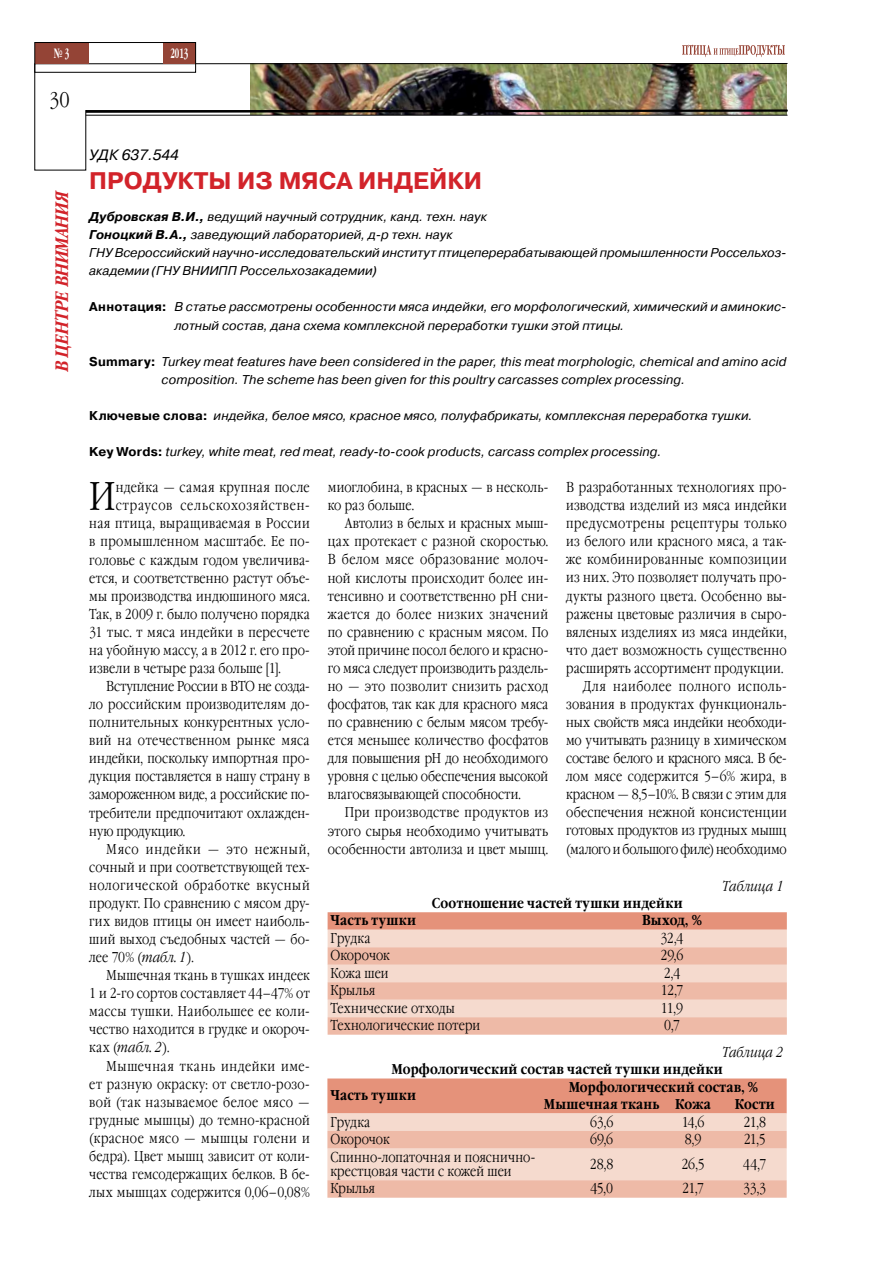
<style>
.page{position:relative;width:893px;height:1263px;background:#fff}
.page>*{position:absolute;margin:0;border:0;box-sizing:border-box;transform-origin:0 0}
.t1{font:300 40.05px "Garamond Narrow C";color:#000}
.t2{font:700 24px "Pragmatica C";color:#d2232a}
.t3{font:300 21px "Garamond Narrow C";color:#000}
.t4{font:italic 700 18px "Garamond Narrow C";color:#d2232a}
.t5{font:italic 15px "Pragmatica C";color:#000}
.t6{font:300 14.25px/18px "Garamond Narrow C";letter-spacing:.02em;color:#000}
.t7{font:700 14.25px/26.2px "Garamond Narrow C";letter-spacing:.02em;color:#000}
.t8{font:300 14.25px "Garamond Narrow C";letter-spacing:.06em;color:#000}
.t9{font:300 14.25px "Garamond Narrow C";letter-spacing:-.015em;color:#000}
.t10{font:300 14.25px "Garamond Narrow C";letter-spacing:-.005em;color:#000}
.t11{font:300 14.25px "Garamond Narrow C";letter-spacing:.045em;color:#000}
.t12{font:300 14.25px "Garamond Narrow C";letter-spacing:.04em;color:#000}
.t13{font:300 14.25px "Garamond Narrow C";letter-spacing:.05em;color:#000}
.t14{font:italic 300 14.25px "Garamond Narrow C";letter-spacing:.015em;color:#000}
.t15{font:300 14.25px "Garamond Narrow C";color:#000}
.t16{font:700 13.5px "Garamond Narrow C";color:#fff;scale:.67 1}
.t17{font:italic 12.75px/18px "Pragmatica C";letter-spacing:.005em;color:#000}
.s1{font-weight:700}
.s2{font-weight:700;font-style:normal}
.s3{font-style:italic}
</style>
<div class="page">
<svg style="left:682px;top:45px;width:103px;height:12px"></svg>
<img style="left:34px;top:63px;width:754px;height:108px">
<hr style="left:86px;top:115px;width:701px;height:1px;background:#000">
<img style="left:84px;top:108px;width:704px;height:6px">
<div style="left:163px;top:43px;width:33px;height:21px;background:#944436"></div>
<div style="left:35px;top:43px;width:54px;height:21px;background:#944436"></div>
<div style="left:34px;top:42px;width:162px;height:31px;border:1px solid #000"></div>
<svg style="left:328px;top:912px;width:459px;height:123px;background:#efc2b2"></svg>
<svg style="left:327px;top:1078px;width:460px;height:120px;background:#eebcab"></svg>
<p class="t16" style="left:54px;top:46px;width:24px">№ 3</p>
<p class="t16" style="left:170px;top:46px;width:28px">2013</p>
<h3 class="t3" style="left:49px;top:89px;width:22px">30</h3>
<p class="t4" style="left:52px;top:371px;width:184px;rotate:-90deg">В ЦЕНТРЕ ВНИМАНИЯ</p>
<p class="t5" style="left:89px;top:147px;width:91px">УДК 637.544</p>
<h2 class="t2" style="left:89px;top:168px;width:394px">ПРОДУКТЫ ИЗ МЯСА ИНДЕЙКИ</h2>
<p class="t17" style="left:89px;top:208px;width:699px"><span class="s1">Дубровская В.И.,</span> ведущий научный сотрудник, канд. техн. наук<br><span class="s1">Гоноцкий В.А.,</span> заведующий лабораторией, д-р техн. наук<br>ГНУ Всероссийский научно-исследовательский институт птицеперерабатывающей промышленности Россельхоз&shy;академии (ГНУ ВНИИПП Россельхозакадемии)</p>
<p class="t17" style="left:174px;top:298px;width:614px;text-indent:-85px"><span class="s2">Аннотация:</span> В статье рассмотрены особенности мяса индейки, его морфологический, химический и аминокис&shy;лотный состав, дана схема комплексной переработки тушки этой птицы.</p>
<p class="t17" style="left:162px;top:352px;width:626px;text-indent:-72px"><span class="s2">Summary:</span> Turkey meat features have been considered in the paper, this meat morphologic, chemical and amino acid composition. The scheme has been given for this poultry carcasses complex processing.</p>
<p class="t17" style="left:89px;top:406px;width:665px"><span class="s2">Ключевые слова:</span> индейка, белое мясо, красное мясо, полуфабрикаты, комплексная переработка тушки.</p>
<p class="t17" style="left:89px;top:443px;width:574px"><span class="s2">Key Words:</span> turkey, white meat, red meat, ready-to-cook products, carcass complex processing.</p>
<h1 class="t1" style="left:89px;top:475px;width:28px">И</h1>
<p class="t6" style="left:116px;top:479px;width:196px">ндейка — самая крупная после</p>
<p class="t6" style="left:566px;top:479px;width:222px;text-align:right">В разработанных технологиях про&shy;изводства изделий из мяса индейки предусмотрены рецептуры только из белого или красного мяса, а так&shy;же комбинированные композиции из них. Это позволяет получать про&shy;дукты разного цвета. Особенно вы&shy;ражены цветовые различия в сыро&shy;вяленых изделиях из мяса индейки, что дает возможность существенно расширять ассортимент продукции.<br>Для наиболее полного исполь&shy;зования в продуктах функциональ&shy;ных свойств мяса индейки необходи&shy;мо учитывать разницу в химическом составе белого и красного мяса. В бе&shy;лом мясе содержится 5–6% жира, в красном — 8,5–10%. В связи с этим для обеспечения нежной консистенции готовых продуктов из грудных мышц (малого и большого филе) необходимо</p>
<p class="t14" style="left:723px;top:878px;width:63px">Таблица 1</p>
<p class="t7" style="left:432px;top:890px;width:252px">Соотношение частей тушки индейки</p>
<p class="t6" style="left:328px;top:479px;width:222px">миоглобина, в красных — в несколь&shy;ко раз больше.</p>
<p class="t6" style="left:328px;top:515px;width:222px;text-align:justify;text-indent:17px">Автолиз в белых и красных мыш&shy;цах протекает с разной скоростью.<br>В белом мясе образование молоч&shy;ной кислоты происходит более ин&shy;тенсивно и соответственно pH сни&shy;жается до более низких значений по сравнению с красным мясом. По этой причине посол белого и красно&shy;го мяса следует производить раздель&shy;но — это позволит снизить расход фосфатов, так как для красного мяса по сравнению с белым мясом требу&shy;ется меньшее количество фосфатов для повышения pH до необходимого уровня с целью обеспечения высокой влагосвязывающей способности.</p>
<p class="t6" style="left:328px;top:804px;width:222px;text-align:justify;text-indent:17px">При производстве продуктов из этого сырья необходимо учитывать особенности автолиза и цвет мышц.</p>
<p class="t8" style="left:116px;top:498px;width:196px">страусов сельскохозяйствен-</p>
<p class="t6" style="left:89px;top:515px;width:222px">ная птица, выращиваемая в России</p>
<p class="t6" style="left:89px;top:533px;width:222px">в промышленном масштабе. Ее по-</p>
<p class="t6" style="left:89px;top:551px;width:222px">головье с каждым годом увеличива-</p>
<p class="t6" style="left:89px;top:569px;width:222px">ется, и соответственно растут объе-</p>
<p class="t6" style="left:89px;top:587px;width:222px">мы производства индюшиного мяса.</p>
<p class="t6" style="left:89px;top:605px;width:222px">Так, в 2009 г. было получено порядка</p>
<p class="t6" style="left:89px;top:623px;width:222px">31 тыс. т мяса индейки в пересчете</p>
<p class="t6" style="left:89px;top:641px;width:222px">на убойную массу, а в 2012 г. его про-</p>
<p class="t6" style="left:89px;top:660px;width:193px">извели в четыре раза больше [1].</p>
<p class="t10" style="left:106px;top:678px;width:205px">Вступление России в ВТО не созда-</p>
<p class="t6" style="left:89px;top:696px;width:222px">ло российским производителям до-</p>
<p class="t6" style="left:89px;top:714px;width:222px">полнительных конкурентных усло-</p>
<p class="t6" style="left:89px;top:732px;width:222px">вий на отечественном рынке мяса</p>
<p class="t6" style="left:89px;top:750px;width:222px">индейки, поскольку импортная про-</p>
<p class="t6" style="left:89px;top:768px;width:222px">дукция поставляется в нашу страну в</p>
<p class="t9" style="left:89px;top:787px;width:222px">замороженном виде, а российские по-</p>
<p class="t6" style="left:89px;top:804px;width:222px">требители предпочитают охлажден-</p>
<p class="t6" style="left:89px;top:822px;width:97px">ную продукцию.</p>
<p class="t8" style="left:106px;top:841px;width:205px">Мясо индейки — это нежный,</p>
<p class="t6" style="left:89px;top:858px;width:222px">сочный и при соответствующей тех-</p>
<p class="t11" style="left:89px;top:877px;width:222px">нологической обработке вкусный</p>
<p class="t6" style="left:89px;top:894px;width:222px">продукт. По сравнению с мясом дру-</p>
<p class="t6" style="left:89px;top:912px;width:222px">гих видов птицы он имеет наиболь-</p>
<p class="t6" style="left:89px;top:931px;width:222px">ший выход съедобных частей — бо-</p>
<p class="t6" style="left:89px;top:949px;width:106px">лее 70% (<span class="s3">табл. 1</span>).</p>
<p class="t6" style="left:106px;top:967px;width:205px">Мышечная ткань в тушках индеек</p>
<p class="t6" style="left:89px;top:985px;width:222px">1 и 2-го сортов составляет 44–47% от</p>
<p class="t6" style="left:89px;top:1003px;width:222px">массы тушки. Наибольшее ее коли-</p>
<p class="t6" style="left:89px;top:1021px;width:222px">чество находится в грудке и окороч-</p>
<p class="t6" style="left:89px;top:1039px;width:82px">ках (<span class="s3">табл. 2</span>).</p>
<p class="t13" style="left:106px;top:1058px;width:205px">Мышечная ткань индейки име-</p>
<p class="t6" style="left:89px;top:1075px;width:222px">ет разную окраску: от светло-розо-</p>
<p class="t6" style="left:89px;top:1093px;width:222px">вой (так называемое белое мясо —</p>
<p class="t6" style="left:89px;top:1111px;width:222px">грудные мышцы) до темно-красной</p>
<p class="t12" style="left:89px;top:1130px;width:222px">(красное мясо — мышцы голени и</p>
<p class="t6" style="left:89px;top:1147px;width:222px">бедра). Цвет мышц зависит от коли-</p>
<p class="t6" style="left:89px;top:1165px;width:222px">чества гемсодержащих белков. В бе-</p>
<p class="t6" style="left:89px;top:1184px;width:222px">лых мышцах содержится 0,06–0,08%</p>
<p class="t7" style="left:331px;top:908px;width:87px">Часть тушки</p>
<p class="t7" style="left:642px;top:908px;width:61px">Выход, %</p>
<p class="t6" style="left:331px;top:930px;width:41px">Грудка</p>
<p class="t6" style="left:660px;top:930px;width:25px">32,4</p>
<p class="t15" style="left:331px;top:948px;width:61px">Окорочок</p>
<p class="t6" style="left:660px;top:947px;width:24px">29,6</p>
<p class="t6" style="left:331px;top:964px;width:60px">Кожа шеи</p>
<p class="t6" style="left:664px;top:964px;width:18px">2,4</p>
<p class="t6" style="left:331px;top:982px;width:46px">Крылья</p>
<p class="t6" style="left:661px;top:982px;width:24px">12,7</p>
<p class="t6" style="left:331px;top:999px;width:126px">Технические отходы</p>
<p class="t6" style="left:661px;top:999px;width:24px">11,9</p>
<p class="t6" style="left:331px;top:1017px;width:151px">Технологические потери</p>
<p class="t6" style="left:664px;top:1017px;width:17px">0,7</p>
<p class="t14" style="left:722px;top:1044px;width:63px">Таблица 2</p>
<p class="t7" style="left:330px;top:1056px;width:394px;text-indent:61px">Морфологический состав частей тушки индейки<br>Часть тушки</p>
<p class="t7" style="left:544px;top:1078px;width:216px;line-height:17.5px;text-indent:25px">Морфологический состав, %<br>Мышечная ткань Кожа</p>
<p class="t7" style="left:735px;top:1091px;width:42px">Кости</p>
<p class="t6" style="left:330px;top:1113px;width:41px">Грудка</p>
<p class="t6" style="left:590px;top:1113px;width:25px">63,6</p>
<p class="t6" style="left:682px;top:1113px;width:24px">14,6</p>
<p class="t6" style="left:743px;top:1113px;width:24px">21,8</p>
<p class="t15" style="left:330px;top:1131px;width:61px">Окорочок</p>
<p class="t6" style="left:590px;top:1131px;width:25px">69,6</p>
<p class="t6" style="left:685px;top:1131px;width:18px">8,9</p>
<p class="t6" style="left:744px;top:1131px;width:24px">21,5</p>
<p class="t6" style="left:330px;top:1150px;width:206px;line-height:14.2px">Спинно-лопаточная и пояснично&shy;крестцовая части с кожей шеи</p>
<p class="t6" style="left:590px;top:1155px;width:25px">28,8</p>
<p class="t6" style="left:681px;top:1155px;width:25px">26,5</p>
<p class="t6" style="left:743px;top:1155px;width:25px">44,7</p>
<p class="t6" style="left:330px;top:1180px;width:46px">Крылья</p>
<p class="t6" style="left:590px;top:1180px;width:24px">45,0</p>
<p class="t6" style="left:682px;top:1180px;width:23px">21,7</p>
<p class="t6" style="left:743px;top:1180px;width:25px">33,3</p>
</div>
